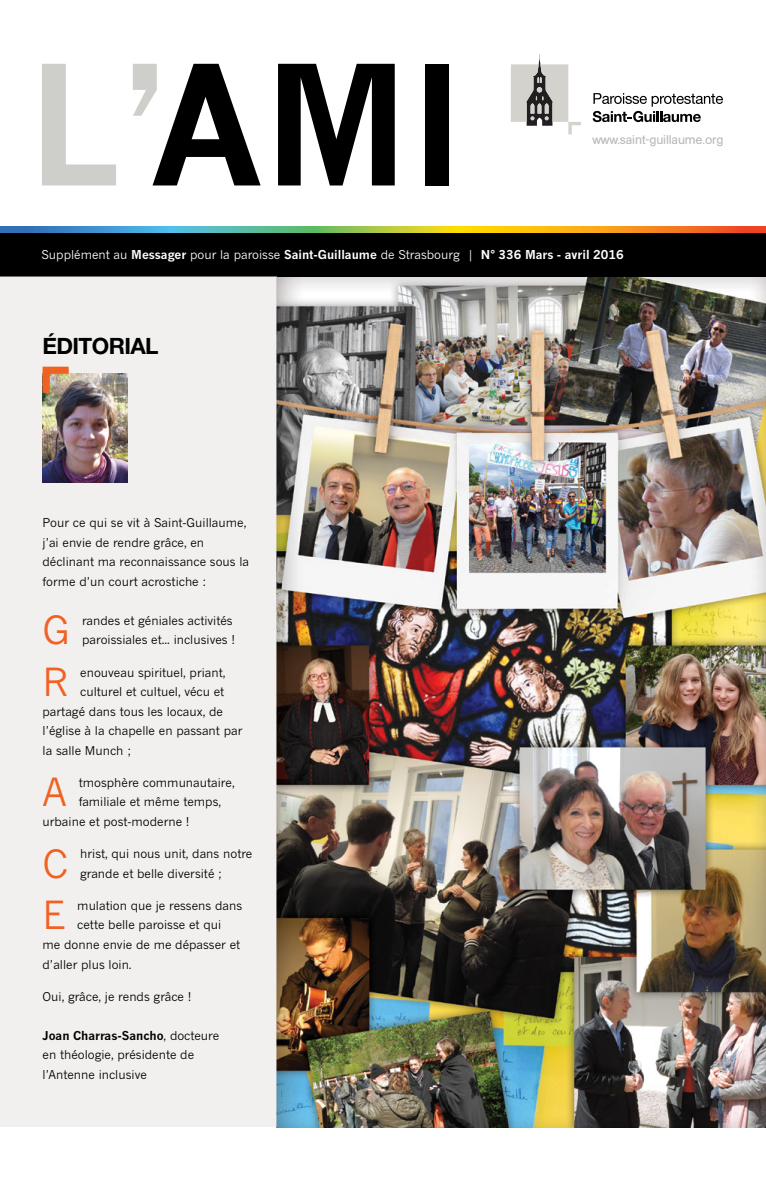
<style>
.page{position:relative;width:766px;height:1191px;background:#fff}
.page>*{position:absolute;margin:0;border:0;box-sizing:border-box;transform-origin:0 0}
.t1{font:700 162.9px "News Gothic";color:#000}
.t2{font:38.4px "News Gothic";color:#f16122}
.t3{font:700 22.5px "Helvetica Neue LT Pro";letter-spacing:-.025em;color:#000}
.t4{font:12.6px "AG Book Rounded";letter-spacing:-.01em;color:#b9b8b4}
.t5{font:12px/19.5px "News Gothic";color:#000}
.t6{font:700 12px "News Gothic";color:#fff}
.s1{color:#cececb}
.s2{font-weight:400}
.s3{font-weight:700}
</style>
<div class="page">
<img style="left:276px;top:276px;width:489px;height:851px">
<svg style="left:592px;top:93px;width:130px;height:29px"></svg>
<svg style="left:511px;top:54px;width:69px;height:80px"></svg>
<div style="left:0;top:232px;width:765px;height:44px;background:#000"></div>
<svg style="left:0;top:226px;width:765px;height:6px;background:#a4a561"></svg>
<div style="left:0;top:276px;width:276px;height:851px;background:#f1f0ee"></div>
<img style="left:43px;top:374px;width:85px;height:108px">
<svg style="left:43px;top:367px;width:26px;height:26px"></svg>
<h1 class="t1" style="left:27px;top:26px;width:438px"><span class="s1">L’</span>AMI</h1>
<p class="t4" style="left:592px;top:133px;width:132px">www.saint-guillaume.org</p>
<p class="t6" style="left:41px;top:247px;width:583px"><span class="s2">Supplément au</span> Messager <span class="s2">pour la paroisse</span> Saint-Guillaume <span class="s2">de Strasbourg |</span> N° 336 Mars - avril 2016</p>
<h3 class="t3" style="left:43px;top:331px;width:117px">ÉDITORIAL</h3>
<p class="t5" style="left:43px;top:513px;width:208px">Pour ce qui se vit à Saint-Guillaume, j’ai envie de rendre grâce, en déclinant ma reconnaissance sous la forme d’un court acrostiche :</p>
<h2 class="t2" style="left:43px;top:607px;width:29px">G</h2>
<p class="t5" style="left:82px;top:610px;width:154px">randes et géniales activités paroissiales et... inclusives !</p>
<h2 class="t2" style="left:43px;top:659px;width:27px">R</h2>
<p class="t5" style="left:80px;top:662px;width:147px">enouveau spirituel, priant,</p>
<p class="t5" style="left:80px;top:682px;width:145px">culturel et cultuel, vécu et</p>
<p class="t5" style="left:43px;top:701px;width:182px">partagé dans tous les locaux, de</p>
<p class="t5" style="left:43px;top:721px;width:201px">l’église à la chapelle en passant par</p>
<p class="t5" style="left:43px;top:740px;width:90px">la salle Munch ;</p>
<h2 class="t2" style="left:43px;top:769px;width:26px">A</h2>
<p class="t5" style="left:79px;top:772px;width:157px">tmosphère communautaire,</p>
<p class="t5" style="left:79px;top:792px;width:144px">familiale et même temps,</p>
<p class="t5" style="left:43px;top:811px;width:149px">urbaine et post-moderne !</p>
<h2 class="t2" style="left:43px;top:840px;width:27px">C</h2>
<p class="t5" style="left:80px;top:844px;width:174px">hrist, qui nous unit, dans notre grande et belle diversité ;</p>
<h2 class="t2" style="left:43px;top:892px;width:24px">E</h2>
<p class="t5" style="left:77px;top:895px;width:166px">mulation que je ressens dans</p>
<p class="t5" style="left:77px;top:915px;width:145px">cette belle paroisse et qui</p>
<p class="t5" style="left:43px;top:934px;width:199px">me donne envie de me dépasser et</p>
<p class="t5" style="left:43px;top:954px;width:91px">d’aller plus loin.</p>
<p class="t5" style="left:43px;top:986px;width:150px">Oui, grâce, je rends grâce !</p>
<p class="t5" style="left:43px;top:1025px;width:178px"><span class="s3">Joan Charras-Sancho</span>, docteure en théologie, présidente de l’Antenne inclusive</p>
</div>
